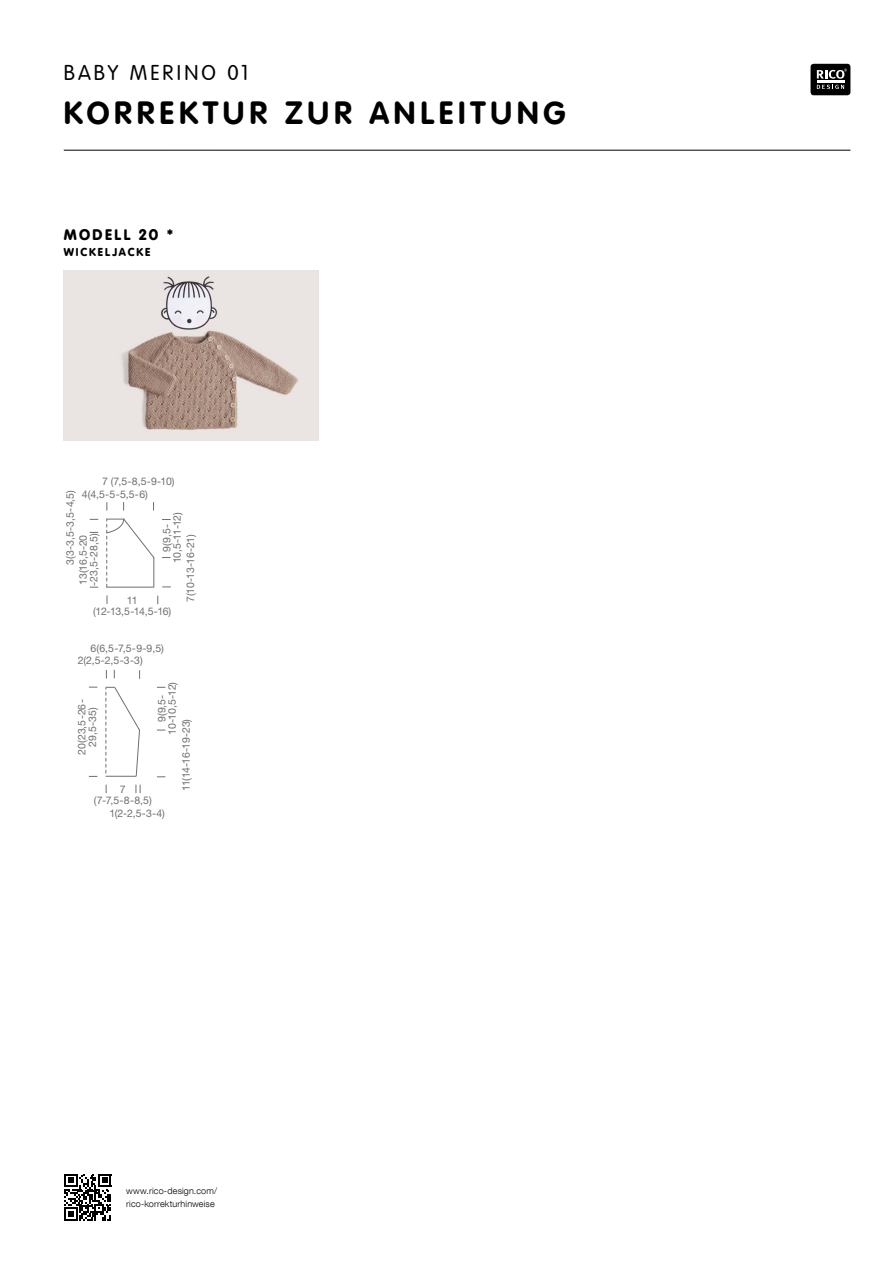
<style>
.page{position:relative;width:893px;height:1263px;background:#fff}
.page>*{position:absolute;margin:0;border:0;box-sizing:border-box;transform-origin:0 0}
.t1{font:700 31.5px "VAG Rounded LT";letter-spacing:.155em;color:#000}
.t2{font:300 21px "VAG Rounded LT";letter-spacing:.145em;color:#000}
.t3{font:900 15px "VAG Rounded LT";letter-spacing:.165em;color:#000}
.t4{font:900 11.25px "VAG Rounded LT";letter-spacing:.175em;color:#000}
.t5{font:10.5px/10.5px "Helvetica Neue LT Com";letter-spacing:-.04em;color:#706f6f;text-align:center}
.t6{font:300 9px/13.5px "Helvetica Neue LT Com";letter-spacing:.02em;color:#000}
</style>
<div class="page">
<div style="left:810px;top:64px;width:40px;height:31px;background:#000;border-radius:3px"></div>
<svg style="left:817px;top:85px;width:27px;height:4px"></svg>
<hr style="left:817px;top:81px;width:27px;height:2px;background:#fff">
<svg style="left:817px;top:69px;width:30px;height:10px"></svg>
<hr style="left:64px;top:150px;width:786px;height:1px;background:#000">
<div style="left:62px;top:1171px;width:51px;height:51px;background:linear-gradient(to right,#fff,#fff)"></div>
<svg style="left:64px;top:1174px;width:47px;height:46px"></svg>
<div style="left:0;top:0;width:687px;height:266px;background:#fff"></div>
<svg style="left:106px;top:518px;width:49px;height:70px"></svg>
<svg style="left:136px;top:785px;width:5px;height:8px"></svg>
<svg style="left:105px;top:686px;width:35px;height:91px"></svg>
<img style="left:64px;top:270px;width:255px;height:171px">
<h2 class="t2" style="left:64px;top:61px;width:186px">BABY MERINO 01</h2>
<h1 class="t1" style="left:64px;top:94px;width:503px">KORREKTUR ZUR ANLEITUNG</h1>
<h3 class="t3" style="left:64px;top:225px;width:111px">MODELL 20 *</h3>
<p class="t4" style="left:64px;top:245px;width:88px">WICKELJACKE</p>
<p class="t5" style="left:102px;top:476px;width:74px">7 (7,5-8,5-9-10)</p>
<p class="t5" style="left:82px;top:488px;width:68px">4(4,5-5-5,5-6)</p>
<p class="t5" style="left:64px;top:565px;width:77px;rotate:-90deg">3(3-3,5-3,5-4,5)</p>
<p class="t5" style="left:161px;top:563px;width:53px;rotate:-90deg">9(9,5-<br>10,5-11-12)</p>
<p class="t5" style="left:93px;top:595px;width:80px">11 (12-13,5-14,5-16)</p>
<p class="t5" style="left:78px;top:586px;width:54px;text-align:left;rotate:-90deg">13(16,5-20 -23,5-28,5)</p>
<p class="t5" style="left:185px;top:602px;width:69px;rotate:-90deg">7(10-13-16-21)</p>
<p class="t5" style="left:91px;top:642px;width:75px">6(6,5-7,5-9-9,5)</p>
<p class="t5" style="left:78px;top:655px;width:67px">2(2,5-2,5-3-3)</p>
<p class="t5" style="left:156px;top:734px;width:54px;rotate:-90deg">9(9,5-<br>10-10,5-12)</p>
<p class="t5" style="left:76px;top:755px;width:57px;rotate:-90deg">20(23,5-26-<br>29,5-35)</p>
<p class="t5" style="left:180px;top:791px;width:74px;rotate:-90deg">11(14-16-19-23)</p>
<p class="t5" style="left:94px;top:784px;width:59px">7 (7-7,5-8-8,5)</p>
<p class="t5" style="left:109px;top:808px;width:57px">1(2-2,5-3-4)</p>
<p class="t6" style="left:126px;top:1183px;width:92px">www.rico-design.com/ rico-korrekturhinweise</p>
</div>
